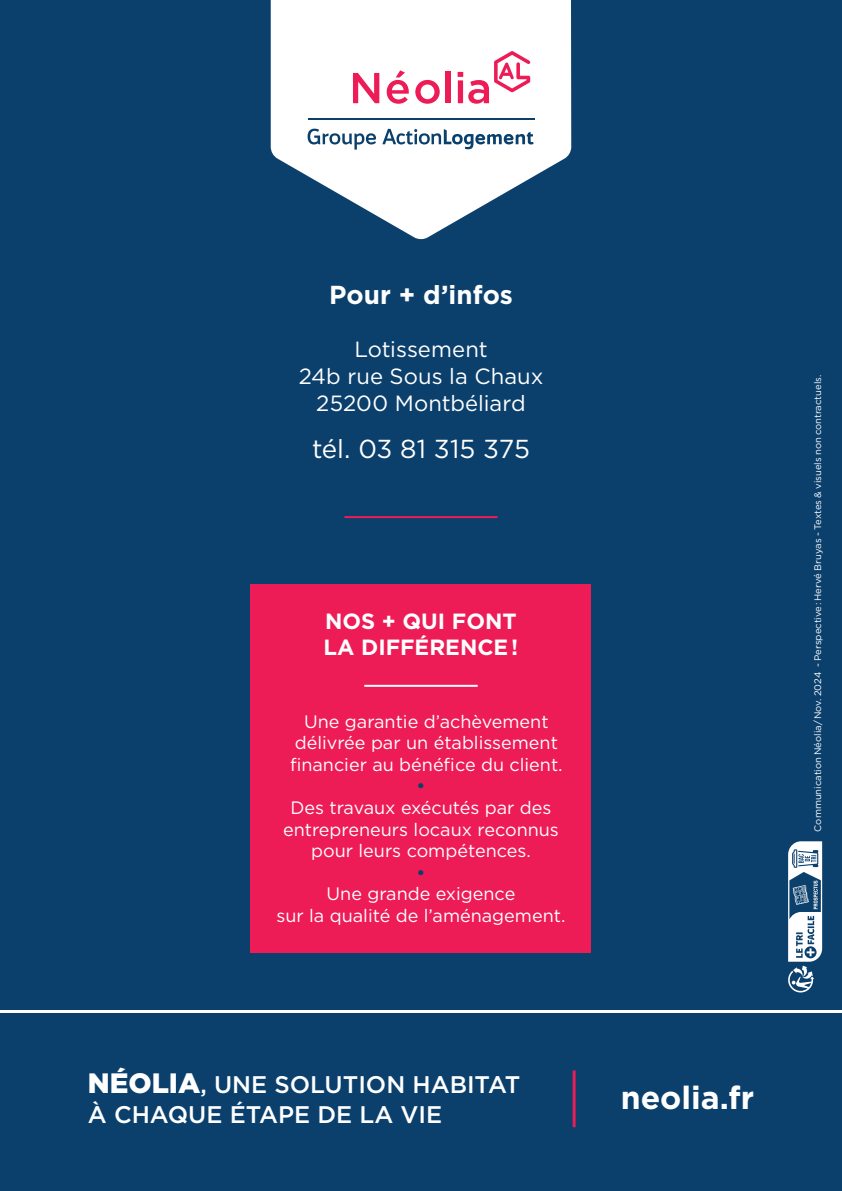
<style>
.page{position:relative;width:842px;height:1191px;background:#fff}
.page>*{position:absolute;margin:0;border:0;box-sizing:border-box;transform-origin:0 0}
.t1{font:700 32px "Gotham";color:#fff}
.t2{font:26px "Gotham";letter-spacing:-.005em;color:#fff}
.t3{font:700 26px "Gotham";color:#fff}
.t4{font:500 24px/29.8px "Gotham";color:#fff}
.t5{font:22px/27px "Gotham";color:#fff;text-align:center}
.t6{font:700 22px/26.4px "Gotham";color:#fff}
.t7{font:18px/21.6px "Gotham";color:#fff;text-align:center}
.t8{font:500 18px "Gotham";color:#0b406d}
.t9{font:9.6px "Gotham";letter-spacing:-.005em;color:#fff}
.s1{font-weight:900;font-size:28px}
</style>
<div class="page">
<div style="left:0;top:1013px;width:842px;height:178px;background:#0b406d"></div>
<div style="left:0;top:0;width:842px;height:1009px;background:#0b406d"></div>
<svg style="left:271px;top:0;width:300px;height:240px;fill:#fff"></svg>
<hr style="left:344px;top:516px;width:153px;height:2px;background:#ed1b56">
<hr style="left:573px;top:1070px;width:3px;height:57px;background:#ed1b56">
<svg style="left:308px;top:129px;width:68px;height:21px"></svg>
<svg style="left:382px;top:129px;width:151px;height:20px"></svg>
<hr style="left:308px;top:118px;width:226px;height:2px;background:#0b406d">
<svg style="left:353px;top:73px;width:26px;height:30px"></svg>
<svg style="left:415px;top:80px;width:25px;height:24px"></svg>
<div style="left:445px;top:72px;width:6px;height:31px;background:#ed1b56"></div>
<svg style="left:458px;top:51px;width:72px;height:53px;background:#fac3d2"></svg>
<svg style="left:387px;top:70px;width:22px;height:34px"></svg>
<div style="left:251px;top:584px;width:340px;height:368px;background:#ed1b56"></div>
<hr style="left:364px;top:685px;width:114px;height:2px;background:#fff">
<svg style="left:788px;top:841px;width:34px;height:151px"></svg>
<h2 class="t3" style="left:329px;top:278px;width:185px">Pour + d’infos</h2>
<p class="t5" style="left:299px;top:335px;width:246px">Lotissement<br>24b rue Sous la Chaux<br>25200 Montbéliard</p>
<h2 class="t2" style="left:312px;top:432px;width:219px">tél. 03 81 315 375</h2>
<p class="t6" style="left:324px;top:607px;width:196px">NOS + QUI FONT<br>LA DIFFÉRENCE !</p>
<p class="t7" style="left:290px;top:710px;width:274px">Une garantie d’achèvement délivrée par un établissement financier au bénéfice du client.</p>
<p class="t8" style="left:417px;top:774px;width:10px">•</p>
<p class="t7" style="left:283px;top:796px;width:277px">Des travaux exécutés par des entrepreneurs locaux reconnus pour leurs compétences.</p>
<p class="t8" style="left:417px;top:860px;width:10px">•</p>
<p class="t7" style="left:276px;top:883px;width:290px">Une grande exigence<br>sur la qualité de l’aménagement.</p>
<h3 class="t4" style="left:88px;top:1069px;width:434px"><span class="s1">NÉOLIA</span>, UNE SOLUTION HABITAT<br>À CHAQUE ÉTAPE DE LA VIE</h3>
<h1 class="t1" style="left:621px;top:1076px;width:135px">neolia.fr</h1>
<p class="t9" style="left:812px;top:831px;width:458px;rotate:-90deg">Communication Néolia / Nov. 2024 - Perspective : Hervé Bruyas - Textes &amp; visuels non contractuels.</p>
</div>
